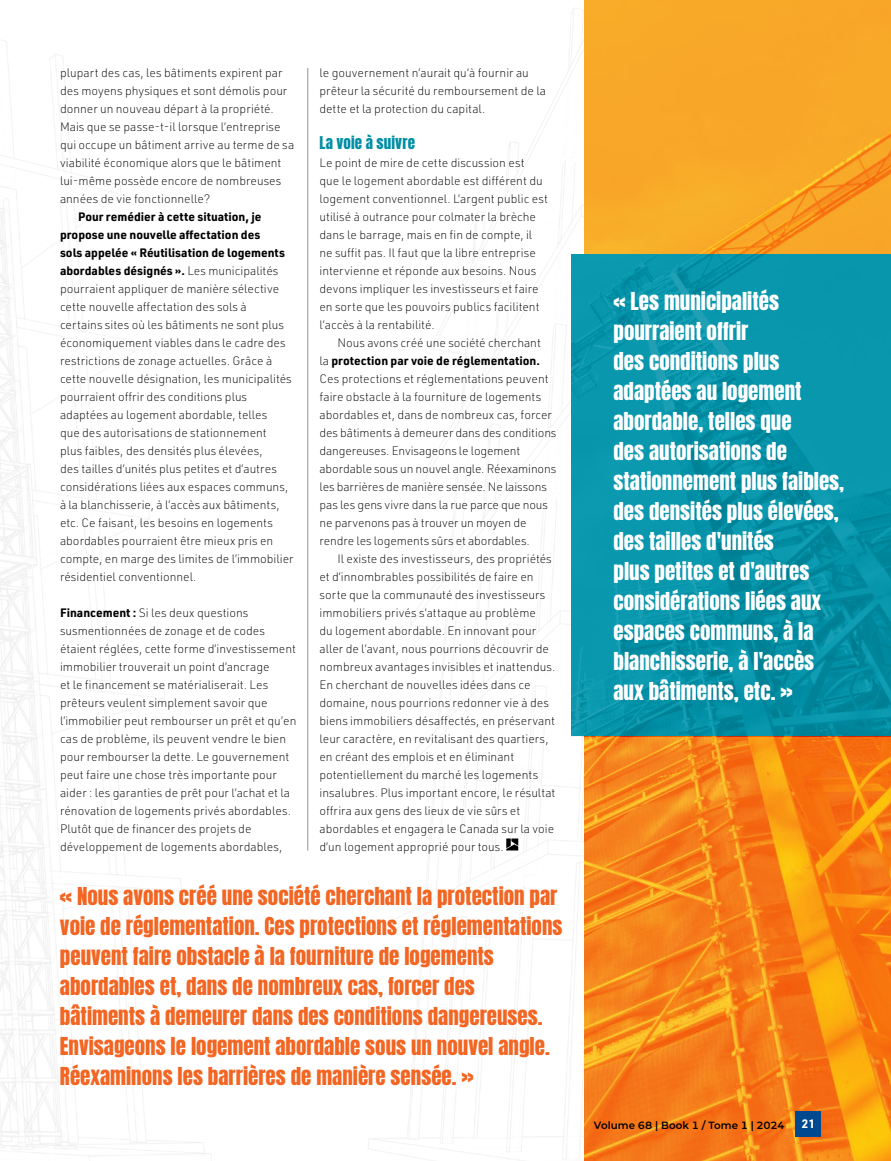
<style>
.page{position:relative;width:891px;height:1161px;background:#fff}
.page>*{position:absolute;margin:0;border:0;box-sizing:border-box;transform-origin:0 0}
.t1{font:21px/30px "Anton";color:#f26522}
.t2{font:21px/30px "Anton";color:#fff}
.t3{font:15px "Anton";letter-spacing:.01em;color:#008ea5}
.t4{font:200 12px/18px "URWDIN";color:#000}
.t5{font:700 12px "URWDIN";color:#fff}
.t6{font:600 10.5px "Montserrat";letter-spacing:.005em;color:#000}
.s1{font-weight:700}
</style>
<div class="page">
<img style="left:368px;top:0;width:217px;height:1161px">
<img style="left:585px;top:0;width:306px;height:1161px">
<svg style="left:506px;top:838px;width:12px;height:12px"></svg>
<img style="left:572px;top:254px;width:319px;height:482px">
<hr style="left:308px;top:68px;width:1px;height:783px;background:#58595b">
<div style="left:796px;top:1111px;width:25px;height:26px;background:#004990"></div>
<p class="t4" style="left:60px;top:63px;width:236px">plupart des cas, les bâtiments expirent par des moyens physiques et sont démolis pour donner un nouveau départ à la propriété.<br>Mais que se passe-t-il lorsque l’entreprise qui occupe un bâtiment arrive au terme de sa viabilité économique alors que le bâtiment lui-même possède encore de nombreuses années de vie fonctionnelle?</p>
<p class="t4" style="left:60px;top:207px;width:235px;text-indent:18px"><span class="s1">Pour remédier à cette situation, je propose une nouvelle affectation des<br>sols appelée « Réutilisation de logements abordables désignés ».</span> Les municipalités pourraient appliquer de manière sélective cette nouvelle affectation des sols à<br>certains sites où les bâtiments ne sont plus économiquement viables dans le cadre des restrictions de zonage actuelles. Grâce à cette nouvelle désignation, les municipalités pourraient offrir des conditions plus adaptées au logement abordable, telles<br>que des autorisations de stationnement<br>plus faibles, des densités plus élevées,<br>des tailles d’unités plus petites et d’autres considérations liées aux espaces communs, à la blanchisserie, à l’accès aux bâtiments, etc. Ce faisant, les besoins en logements abordables pourraient être mieux pris en compte, en marge des limites de l’immobilier résidentiel conventionnel.</p>
<p class="t4" style="left:60px;top:603px;width:238px"><span class="s1">Financement :</span> Si les deux questions susmentionnées de zonage et de codes étaient réglées, cette forme d’investissement immobilier trouverait un point d’ancrage<br>et le financement se matérialiserait. Les prêteurs veulent simplement savoir que l’immobilier peut rembourser un prêt et qu’en cas de problème, ils peuvent vendre le bien pour rembourser la dette. Le gouvernement peut faire une chose très importante pour aider : les garanties de prêt pour l’achat et la rénovation de logements privés abordables.<br>Plutôt que de financer des projets de développement de logements abordables,</p>
<p class="t4" style="left:320px;top:63px;width:228px">le gouvernement n’aurait qu’à fournir au prêteur la sécurité du remboursement de la dette et la protection du capital.</p>
<p class="t3" style="left:319px;top:135px;width:97px">La voie à suivre</p>
<p class="t4" style="left:319px;top:153px;width:230px">Le point de mire de cette discussion est<br>que le logement abordable est différent du logement conventionnel. L’argent public est utilisé à outrance pour colmater la brèche dans le barrage, mais en fin de compte, il ne suffit pas. Il faut que la libre entreprise intervienne et réponde aux besoins. Nous devons impliquer les investisseurs et faire en sorte que les pouvoirs publics facilitent l’accès à la rentabilité.</p>
<p class="t4" style="left:319px;top:333px;width:238px;text-indent:18px">Nous avons créé une société cherchant<br>la <span class="s1">protection par voie de réglementation.<br></span>Ces protections et réglementations peuvent faire obstacle à la fourniture de logements abordables et, dans de nombreux cas, forcer des bâtiments à demeurer dans des conditions dangereuses. Envisageons le logement abordable sous un nouvel angle. Réexaminons les barrières de manière sensée. Ne laissons pas les gens vivre dans la rue parce que nous ne parvenons pas à trouver un moyen de rendre les logements sûrs et abordables.</p>
<p class="t4" style="left:319px;top:549px;width:237px;text-indent:18px">Il existe des investisseurs, des propriétés et d’innombrables possibilités de faire en sorte que la communauté des investisseurs immobiliers privés s’attaque au problème<br>du logement abordable. En innovant pour aller de l’avant, nous pourrions découvrir de nombreux avantages invisibles et inattendus.<br>En cherchant de nouvelles idées dans ce domaine, nous pourrions redonner vie à des biens immobiliers désaffectés, en préservant leur caractère, en revitalisant des quartiers, en créant des emplois et en éliminant potentiellement du marché les logements insalubres. Plus important encore, le résultat offrira aux gens des lieux de vie sûrs et abordables et engagera le Canada sur la voie d’un logement approprié pour tous.</p>
<p class="t1" style="left:60px;top:882px;width:504px">« Nous avons créé une société cherchant la protection par voie de réglementation. Ces protections et réglementations peuvent faire obstacle à la fourniture de logements abordables et, dans de nombreux cas, forcer des bâtiments à demeurer dans des conditions dangereuses.<br>Envisageons le logement abordable sous un nouvel angle.<br>Réexaminons les barrières de manière sensée. »</p>
<p class="t2" style="left:614px;top:288px;width:232px">« Les municipalités pourraient offrir<br>des conditions plus adaptées au logement abordable, telles que<br>des autorisations de stationnement plus faibles, des densités plus élevées, des tailles d'unités<br>plus petites et d'autres considérations liées aux espaces communs, à la blanchisserie, à l'accès aux bâtiments, etc. »</p>
<p class="t6" style="left:594px;top:1118px;width:192px">Volume 68 | Book 1 / Tome 1 | 2024</p>
<p class="t5" style="left:802px;top:1116px;width:15px">21</p>
</div>
